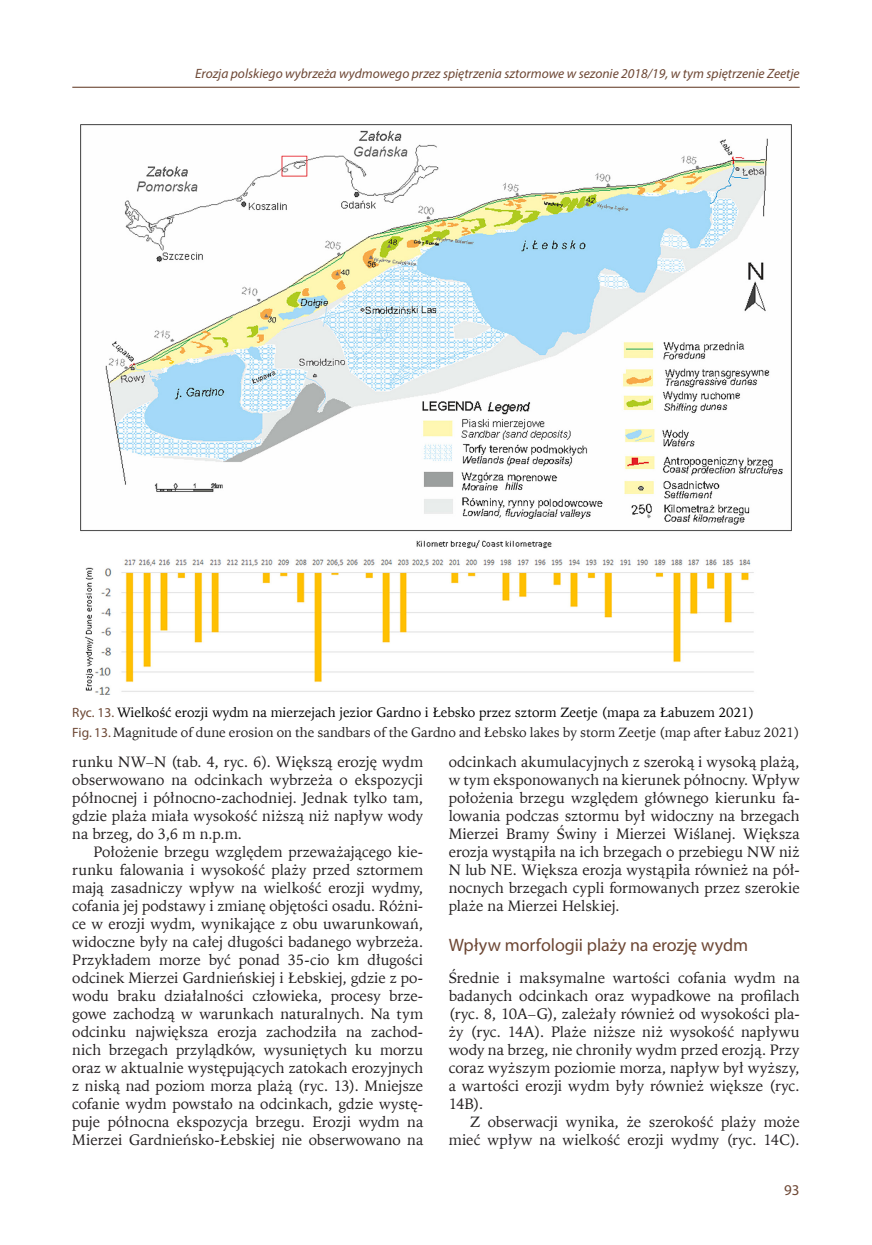
<style>
.page{position:relative;width:872px;height:1245px;background:#fff}
.page>*{position:absolute;margin:0;border:0;box-sizing:border-box;transform-origin:0 0}
.Podtytuł_2{font:18px "Myriad Pro";letter-spacing:-.005em;color:#6d4734}
.Pierwszy{font:15px/18px "Iowan Old St EU";color:#231f20;text-align:justify}
.t1{font:15px "Myriad Pro";color:#6d4734}
.Tytuł_tabeli_ryciny_ENG{font:13.5px "Iowan Old St EU";color:#231f20}
.t2{font:italic 13.5px "Myriad Pro";color:#6d4734}
.Tytuł_tabeli_ryciny_PL{font:13.5px "Iowan Old St EU";color:#000}
.s1{font-family:"Myriad Pro";color:#6d4734}
</style>
<div class="page">
<hr style="left:72px;top:87px;width:727px;height:1px;background:#6d4734">
<img style="left:80px;top:124px;width:711px;height:570px">
<p class="t2" style="left:195px;top:65px;width:606px">Erozja polskiego wybrzeża wydmowego przez spiętrzenia sztormowe w sezonie 2018/19, w tym spiętrzenie Zeetje</p>
<p class="Tytuł_tabeli_ryciny_PL" style="left:72px;top:704px;width:683px"><span class="s1">Ryc. 13.</span> Wielkość erozji wydm na mierzejach jezior Gardno i Łebsko przez sztorm Zeetje (mapa za Łabuzem 2021)</p>
<p class="Tytuł_tabeli_ryciny_ENG" style="left:72px;top:724px;width:729px"><span class="s1">Fig. 13.</span> Magnitude of dune erosion on the sandbars of the Gardno and Łebsko lakes by storm Zeetje (map after Łabuz 2021)</p>
<p class="Pierwszy" style="left:72px;top:753px;width:352px">runku NW–N (tab. 4, ryc. 6). Większą erozję wydm obserwowano na odcinkach wybrzeża o ekspozycji północnej i północno-zachodniej. Jednak tylko tam, gdzie plaża miała wysokość niższą niż napływ wody na brzeg, do 3,6 m n.p.m.</p>
<p class="Pierwszy" style="left:72px;top:843px;width:352px;text-indent:21px">Położenie brzegu względem przeważającego kie&shy;runku falowania i wysokość plaży przed sztormem mają zasadniczy wpływ na wielkość erozji wydmy, cofania jej podstawy i zmianę objętości osadu. Różni&shy;ce w erozji wydm, wynikające z obu uwarunkowań, widoczne były na całej długości badanego wybrzeża.<br>Przykładem morze być ponad 35-cio km długości odcinek Mierzei Gardnieńskiej i Łebskiej, gdzie z po&shy;wodu braku działalności człowieka, procesy brze&shy;gowe zachodzą w warunkach naturalnych. Na tym odcinku największa erozja zachodziła na zachod&shy;nich brzegach przylądków, wysuniętych ku morzu oraz w aktualnie występujących zatokach erozyjnych z niską nad poziom morza plażą (ryc. 13). Mniejsze cofanie wydm powstało na odcinkach, gdzie wystę&shy;puje północna ekspozycja brzegu. Erozji wydm na Mierzei Gardnieńsko-Łebskiej nie obserwowano na</p>
<p class="Pierwszy" style="left:449px;top:753px;width:352px">odcinkach akumulacyjnych z szeroką i wysoką plażą, w tym eksponowanych na kierunek północny. Wpływ położenia brzegu względem głównego kierunku fa&shy;lowania podczas sztormu był widoczny na brzegach Mierzei Bramy Świny i Mierzei Wiślanej. Większa erozja wystąpiła na ich brzegach o przebiegu NW niż N lub NE. Większa erozja wystąpiła również na pół&shy;nocnych brzegach cypli formowanych przez szerokie plaże na Mierzei Helskiej.</p>
<p class="Podtytuł_2" style="left:449px;top:934px;width:301px">Wpływ morfologii plaży na erozję wydm</p>
<p class="Pierwszy" style="left:449px;top:969px;width:352px">Średnie i maksymalne wartości cofania wydm na badanych odcinkach oraz wypadkowe na profilach (ryc. 8, 10A–G), zależały również od wysokości pla&shy;ży (ryc. 14A). Plaże niższe niż wysokość napływu wody na brzeg, nie chroniły wydm przed erozją. Przy coraz wyższym poziomie morza, napływ był wyższy, a wartości erozji wydm były również większe (ryc.<br>14B).</p>
<p class="Pierwszy" style="left:449px;top:1113px;width:352px;text-align:right">Z obserwacji wynika, że szerokość plaży może mieć wpływ na wielkość erozji wydmy (ryc. 14C).</p>
<p class="t1" style="left:784px;top:1181px;width:17px">93</p>
</div>
